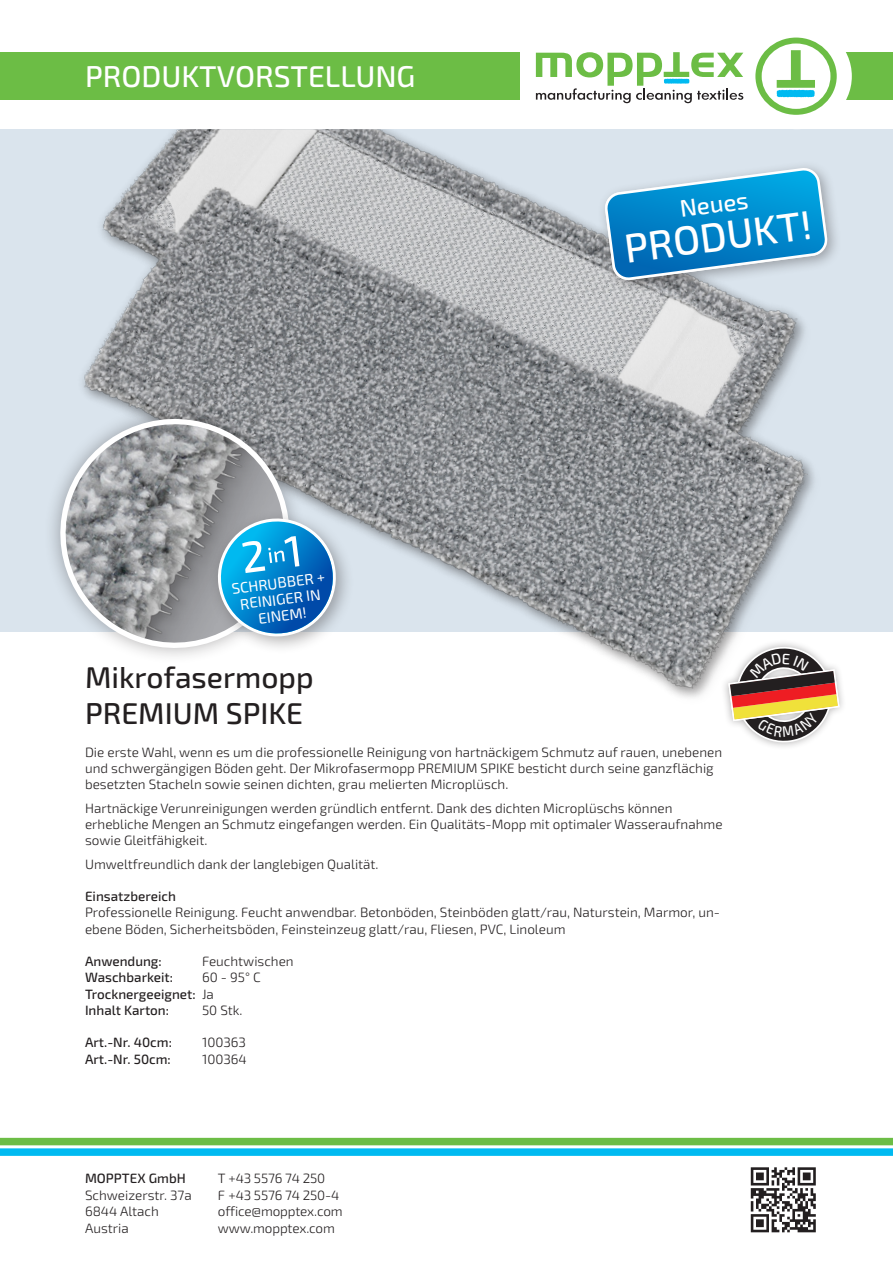
<style>
.page{position:relative;width:893px;height:1263px;background:#fff}
.page>*{position:absolute;margin:0;border:0;box-sizing:border-box;transform-origin:0 0}
.t1{font:500 40.5px "Exo 2";color:#fff}
.t2{font:500 30px "Exo 2";color:#231f20}
.t3{font:500 30px "Exo 2";color:#fff}
.t4{font:500 24px "Exo 2";color:#fff}
.t5{font:15px/16.5px "Exo 2";color:#fff;text-align:center}
.t6{font:300 13.5px/16.2px "Exo 2";color:#231f20}
.t7{font:500 13.5px "Exo 2";color:#231f20}
.s1{font-weight:300}
</style>
<div class="page">
<div style="left:0;top:129px;width:893px;height:502px;background:#dae4ed"></div>
<img style="left:23px;top:129px;width:855px;height:569px">
<div style="left:811px;top:53px;width:82px;height:47px;background:#6cbd45"></div>
<div style="left:742px;top:23px;width:110px;height:106px;background:#fff;border-radius:50%"></div>
<svg style="left:755px;top:38px;width:82px;height:77px"></svg>
<svg style="left:536px;top:52px;width:207px;height:51px"></svg>
<div style="left:0;top:53px;width:520px;height:47px;background:#6cbd45"></div>
<div style="left:0;top:1138px;width:893px;height:7px;background:#6cbd45"></div>
<div style="left:0;top:1148px;width:893px;height:8px;background:#00baf1"></div>
<svg style="left:751px;top:1167px;width:65px;height:65px"></svg>
<div style="left:597px;top:160px;width:245px;height:135px;background:#231f20;opacity:.35"></div>
<svg style="left:605px;top:168px;width:222px;height:112px"></svg>
<svg style="left:42px;top:407px;width:266px;height:260px"></svg>
<div style="left:721px;top:639px;width:126px;height:111px;background:#231f20;opacity:.35"></div>
<div style="left:208px;top:509px;width:146px;height:146px;background:#231f20;opacity:.35"></div>
<svg style="left:212px;top:508px;width:134px;height:138px;background:#64a6ce"></svg>
<svg style="left:727px;top:645px;width:113px;height:99px"></svg>
<p class="t3" style="left:85px;top:59px;width:332px">PRODUKTVORSTELLUNG</p>
<p class="t5" style="left:231px;top:581px;width:96px;rotate:-7deg">SCHRUBBER +</p>
<p class="t5" style="left:239px;top:596px;width:83px;rotate:-7deg">REINIGER IN<br>EINEM!</p>
<p class="t4" style="left:678px;top:195px;width:70px;rotate:-7deg">Neues</p>
<p class="t1" style="left:622px;top:224px;width:190px;rotate:-7deg">PRODUKT!</p>
<p class="t2" style="left:85px;top:660px;width:230px">Mikrofasermopp</p>
<p class="t2" style="left:85px;top:696px;width:219px">PREMIUM SPIKE</p>
<p class="t6" style="left:85px;top:744px;width:639px">Die erste Wahl, wenn es um die professionelle Reinigung von hartnäckigem Schmutz auf rauen, unebenen und schwergängigen Böden geht. Der Mikrofasermopp PREMIUM SPIKE besticht durch seine ganzflächig</p>
<p class="t6" style="left:85px;top:776px;width:425px">besetzten Stacheln sowie seinen dichten, grau melierten Microplüsch.</p>
<p class="t6" style="left:85px;top:800px;width:589px">Hartnäckige Verunreinigungen werden gründlich entfernt. Dank des dichten Microplüschs können</p>
<p class="t6" style="left:85px;top:816px;width:639px">erhebliche Mengen an Schmutz eingefangen werden. Ein Qualitäts-Mopp mit optimaler Wasseraufnahme sowie Gleitfähigkeit.</p>
<p class="t6" style="left:85px;top:856px;width:295px">Umweltfreundlich dank der langlebigen Qualität.</p>
<p class="t7" style="left:85px;top:889px;width:92px">Einsatzbereich</p>
<p class="t6" style="left:85px;top:905px;width:637px">Professionelle Reinigung. Feucht anwendbar. Betonböden, Steinböden glatt/rau, Naturstein, Marmor, un&shy;ebene Böden, Sicherheitsböden, Feinsteinzeug glatt/rau, Fliesen, PVC, Linoleum</p>
<p class="t7" style="left:85px;top:953px;width:78px">Anwendung:</p>
<p class="t6" style="left:202px;top:953px;width:93px">Feuchtwischen</p>
<p class="t7" style="left:85px;top:970px;width:90px">Waschbarkeit:</p>
<p class="t6" style="left:202px;top:970px;width:60px">60 - 95° C</p>
<p class="t7" style="left:85px;top:986px;width:130px">Trocknergeeignet: <span class="s1">Ja</span></p>
<p class="t7" style="left:85px;top:1002px;width:86px">Inhalt Karton:</p>
<p class="t6" style="left:202px;top:1002px;width:42px">50 Stk.</p>
<p class="t7" style="left:85px;top:1035px;width:88px">Art.-Nr. 40cm:</p>
<p class="t6" style="left:202px;top:1035px;width:45px">100363</p>
<p class="t7" style="left:85px;top:1051px;width:87px">Art.-Nr. 50cm:</p>
<p class="t6" style="left:202px;top:1051px;width:46px">100364</p>
<p class="t7" style="left:85px;top:1170px;width:102px">MOPPTEX GmbH</p>
<p class="t6" style="left:85px;top:1187px;width:108px">Schweizerstr. 37a</p>
<p class="t6" style="left:85px;top:1203px;width:75px">6844 Altach</p>
<p class="t6" style="left:85px;top:1220px;width:45px">Austria</p>
<p class="t6" style="left:218px;top:1170px;width:109px">T +43 5576 74 250</p>
<p class="t6" style="left:218px;top:1187px;width:123px">F +43 5576 74 250-4</p>
<p class="t6" style="left:218px;top:1203px;width:126px">office@mopptex.com</p>
<p class="t6" style="left:218px;top:1220px;width:118px">www.mopptex.com</p>
</div>
